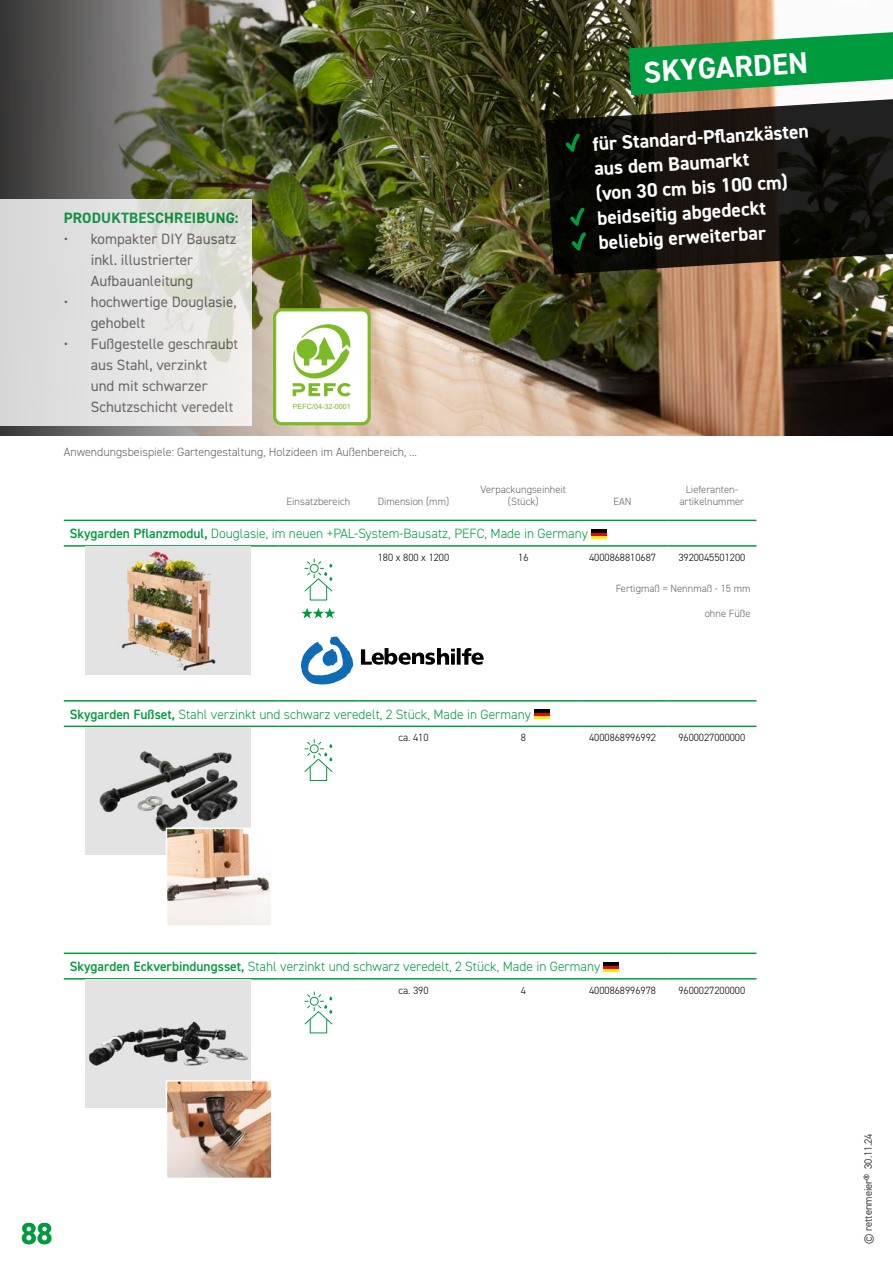
<style>
.page{position:relative;width:893px;height:1263px;background:#fff}
.page>*{position:absolute;margin:0;border:0;box-sizing:border-box;transform-origin:0 0}
.t1{font:700 30.3px "DIN2014";color:#009b3e;scale:.96 1}
.t2{font:700 30px "DIN2014";color:#fff}
.t3{font:700 19.65px/24.8px "DIN2014";color:#fff}
.t4{font:15px/21px "DIN2014";color:#646363}
.t5{font:700 15px "DIN2014";letter-spacing:.01em;color:#009b3e}
.t6{font:300 13.5px "DIN2014";color:#009b3e}
.t7{font:300 12px "DIN2014";color:#646363}
.t8{font:300 10.5px/12.6px "DIN2014";color:#646363;text-align:center}
.t9{font:300 10.5px "DIN2014";color:#000}
.t10{font:300 10.5px "DIN2014";color:#575756}
.t11{font:7.2px "Arial";color:#7dba28}
.s1{font-weight:600}
</style>
<div class="page">
<hr style="left:64px;top:520px;width:215px;height:1px;background:#009b3e">
<hr style="left:279px;top:520px;width:79px;height:1px;background:#009b3e">
<hr style="left:358px;top:520px;width:111px;height:1px;background:#009b3e">
<hr style="left:469px;top:520px;width:109px;height:1px;background:#009b3e">
<hr style="left:578px;top:520px;width:89px;height:1px;background:#009b3e">
<hr style="left:667px;top:520px;width:89px;height:1px;background:#009b3e">
<hr style="left:64px;top:545px;width:215px;height:2px;background:#009b3e">
<hr style="left:279px;top:545px;width:79px;height:2px;background:#009b3e">
<hr style="left:358px;top:545px;width:111px;height:2px;background:#009b3e">
<hr style="left:469px;top:545px;width:109px;height:2px;background:#009b3e">
<hr style="left:578px;top:545px;width:89px;height:2px;background:#009b3e">
<hr style="left:667px;top:545px;width:89px;height:2px;background:#009b3e">
<hr style="left:591px;top:535px;width:16px;height:3px;background:#ffed00">
<hr style="left:591px;top:532px;width:16px;height:3px;background:#e30613">
<hr style="left:591px;top:529px;width:16px;height:3px;background:#000">
<img style="left:86px;top:547px;width:165px;height:127px">
<div style="left:310px;top:586px;width:17px;height:14px;border:1px solid #009b3e"></div>
<svg style="left:304px;top:559px;width:29px;height:33px"></svg>
<svg style="left:301px;top:608px;width:34px;height:10px"></svg>
<hr style="left:64px;top:700px;width:215px;height:2px;background:#009b3e">
<hr style="left:279px;top:700px;width:79px;height:2px;background:#009b3e">
<hr style="left:358px;top:700px;width:111px;height:2px;background:#009b3e">
<hr style="left:469px;top:700px;width:109px;height:2px;background:#009b3e">
<hr style="left:578px;top:700px;width:89px;height:2px;background:#009b3e">
<hr style="left:667px;top:700px;width:89px;height:2px;background:#009b3e">
<hr style="left:64px;top:726px;width:215px;height:1px;background:#009b3e">
<hr style="left:279px;top:726px;width:79px;height:1px;background:#009b3e">
<hr style="left:358px;top:726px;width:111px;height:1px;background:#009b3e">
<hr style="left:469px;top:726px;width:109px;height:1px;background:#009b3e">
<hr style="left:578px;top:726px;width:89px;height:1px;background:#009b3e">
<hr style="left:667px;top:726px;width:89px;height:1px;background:#009b3e">
<hr style="left:534px;top:716px;width:15px;height:3px;background:#ffed00">
<hr style="left:534px;top:713px;width:15px;height:3px;background:#e30613">
<hr style="left:534px;top:710px;width:15px;height:3px;background:#000">
<img style="left:86px;top:727px;width:165px;height:128px">
<img style="left:169px;top:830px;width:101px;height:94px">
<div style="left:166px;top:827px;width:107px;height:100px;border:2px solid #fff"></div>
<div style="left:310px;top:766px;width:17px;height:15px;border:1px solid #009b3e"></div>
<svg style="left:304px;top:739px;width:29px;height:33px"></svg>
<hr style="left:64px;top:952px;width:215px;height:2px;background:#009b3e">
<hr style="left:279px;top:952px;width:79px;height:2px;background:#009b3e">
<hr style="left:358px;top:952px;width:111px;height:2px;background:#009b3e">
<hr style="left:469px;top:952px;width:109px;height:2px;background:#009b3e">
<hr style="left:578px;top:952px;width:89px;height:2px;background:#009b3e">
<hr style="left:667px;top:952px;width:89px;height:2px;background:#009b3e">
<hr style="left:64px;top:978px;width:215px;height:1px;background:#009b3e">
<hr style="left:279px;top:978px;width:79px;height:1px;background:#009b3e">
<hr style="left:358px;top:978px;width:111px;height:1px;background:#009b3e">
<hr style="left:469px;top:978px;width:109px;height:1px;background:#009b3e">
<hr style="left:578px;top:978px;width:89px;height:1px;background:#009b3e">
<hr style="left:667px;top:978px;width:89px;height:1px;background:#009b3e">
<hr style="left:604px;top:968px;width:15px;height:3px;background:#ffed00">
<hr style="left:604px;top:965px;width:15px;height:3px;background:#e30613">
<hr style="left:604px;top:962px;width:15px;height:3px;background:#000">
<img style="left:86px;top:979px;width:165px;height:128px">
<img style="left:169px;top:1083px;width:101px;height:93px">
<div style="left:166px;top:1080px;width:107px;height:99px;border:2px solid #fff"></div>
<div style="left:310px;top:1019px;width:17px;height:14px;border:1px solid #009b3e"></div>
<svg style="left:304px;top:992px;width:29px;height:33px"></svg>
<svg style="left:300px;top:636px;width:54px;height:48px"></svg>
<svg style="left:361px;top:648px;width:123px;height:17px"></svg>
<img style="left:376px;top:0;width:517px;height:436px">
<img style="left:0;top:0;width:376px;height:436px">
<svg style="left:545px;top:93px;width:348px;height:182px;background:#241e16"></svg>
<svg style="left:566px;top:134px;width:14px;height:18px"></svg>
<svg style="left:570px;top:208px;width:15px;height:18px"></svg>
<svg style="left:572px;top:232px;width:14px;height:19px"></svg>
<svg style="left:628px;top:32px;width:265px;height:63px;background:#36a257"></svg>
<svg style="left:0;top:199px;width:252px;height:226px;background:#e0e0de"></svg>
<div style="left:275px;top:310px;width:94px;height:114px;background:#fff;border-radius:7px"></div>
<div style="left:273px;top:308px;width:98px;height:117px;border:3px solid #7dba28;border-radius:7px"></div>
<svg style="left:292px;top:324px;width:59px;height:72px"></svg>
<p class="t5" style="left:64px;top:208px;width:176px">PRODUKTBESCHREIBUNG:</p>
<p class="t4" style="left:91px;top:228px;width:147px;text-indent:-27px">• kompakter DIY Bausatz inkl. illustrierter<br>Aufbauanleitung</p>
<p class="t4" style="left:91px;top:291px;width:147px;text-indent:-27px">• hochwertige Douglasie, gehobelt</p>
<p class="t4" style="left:91px;top:333px;width:149px;text-indent:-27px">• Fußgestelle geschraubt aus Stahl, verzinkt<br>und mit schwarzer<br>Schutzschicht veredelt</p>
<p class="t11" style="left:293px;top:401px;width:60px">PEFC/04-32-0001</p>
<p class="t7" style="left:64px;top:444px;width:355px">Anwendungsbeispiele: Gartengestaltung, Holzideen im Außenbereich, ...</p>
<p class="t8" style="left:287px;top:495px;width:65px">Einsatzbereich</p>
<p class="t8" style="left:378px;top:495px;width:73px">Dimension (mm)</p>
<p class="t8" style="left:481px;top:483px;width:87px">Verpackungseinheit (Stück)</p>
<h2 class="t2" style="left:642px;top:53px;width:166px;rotate:-4deg">SKYGARDEN</h2>
<h3 class="t3" style="left:592px;top:130px;width:218px;rotate:-3deg">für Standard-Pfl anzkästen aus dem Baumarkt<br>(von 30 cm bis 100 cm) beidseitig abgedeckt beliebig erweiterbar</h3>
<p class="t8" style="left:613px;top:495px;width:20px">EAN</p>
<p class="t8" style="left:679px;top:483px;width:66px">Lieferanten&shy;artikelnummer</p>
<p class="t6" style="left:70px;top:525px;width:520px"><span class="s1">Skygarden Pflanzmodul,</span> Douglasie, im neuen +PAL-System-Bausatz, PEFC, Made in Germany</p>
<p class="t9" style="left:378px;top:551px;width:73px">180 x 800 x 1200</p>
<p class="t9" style="left:518px;top:551px;width:12px">16</p>
<p class="t9" style="left:589px;top:551px;width:68px">4000868810687</p>
<p class="t9" style="left:678px;top:551px;width:68px">3920045501200</p>
<p class="t8" style="left:616px;top:582px;width:136px">Fertigmaß = Nennmaß - 15 mm</p>
<p class="t8" style="left:705px;top:607px;width:47px">ohne Füße</p>
<p class="t6" style="left:70px;top:706px;width:463px"><span class="s1">Skygarden Fußset,</span> Stahl verzinkt und schwarz veredelt, 2 Stück, Made in Germany</p>
<p class="t9" style="left:399px;top:731px;width:31px">ca. 410</p>
<p class="t9" style="left:521px;top:731px;width:7px">8</p>
<p class="t9" style="left:589px;top:731px;width:68px">4000868996992</p>
<p class="t9" style="left:678px;top:731px;width:68px">9600027000000</p>
<p class="t6" style="left:70px;top:958px;width:532px"><span class="s1">Skygarden Eckverbindungsset,</span> Stahl verzinkt und schwarz veredelt, 2 Stück, Made in Germany</p>
<p class="t9" style="left:399px;top:983px;width:31px">ca. 390</p>
<p class="t9" style="left:521px;top:984px;width:7px">4</p>
<p class="t9" style="left:589px;top:984px;width:68px">4000868996978</p>
<p class="t9" style="left:678px;top:984px;width:68px">9600027200000</p>
<h1 class="t1" style="left:21px;top:1213px;width:34px">88</h1>
<p class="t10" style="left:862px;top:1244px;width:112px;rotate:-90deg">© rettenmeier® 30.11.24</p>
</div>
